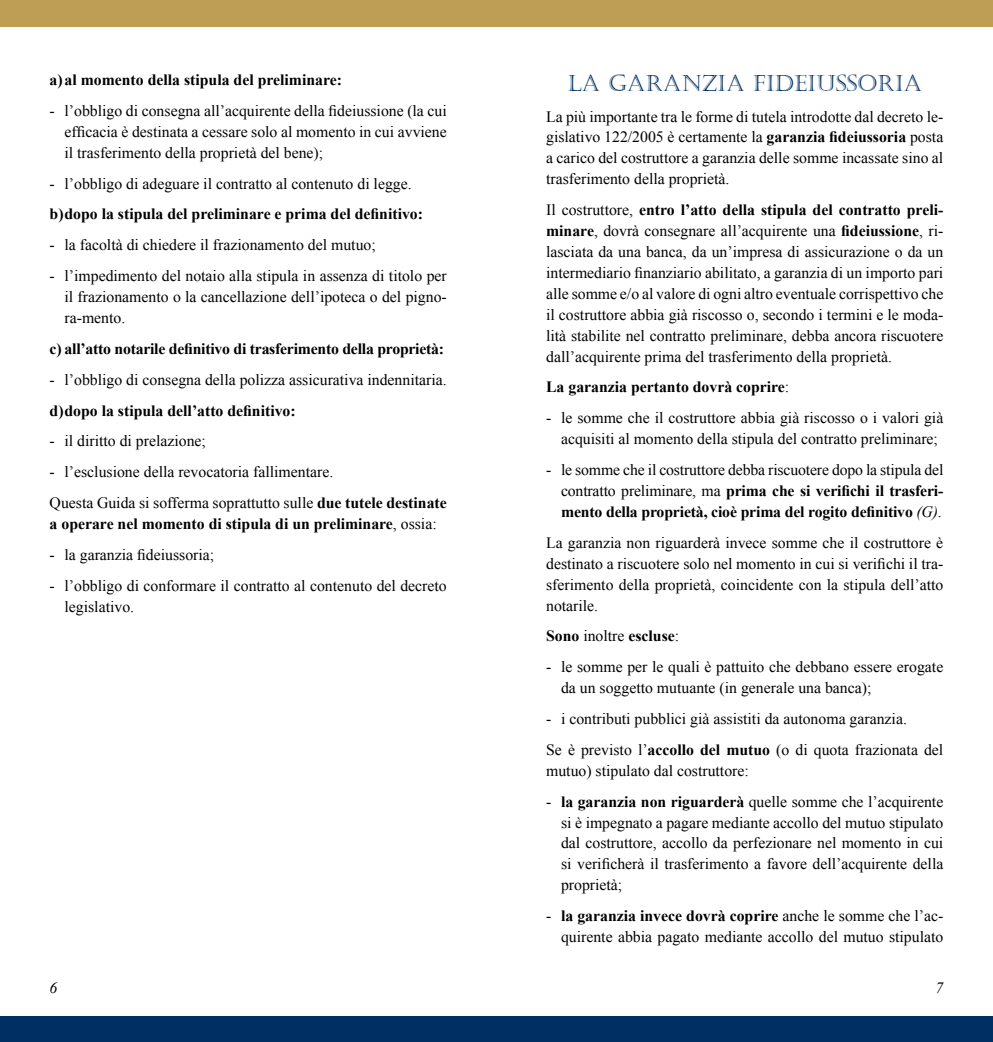
<style>
.page{position:relative;width:993px;height:1042px;background:#fff}
.page>*{position:absolute;margin:0;border:0;box-sizing:border-box;transform-origin:0 0}
.t1{font:22.75px "Castellar";color:#003063}
.t2{font:15.75px/21px "Times New Roman";color:#000;text-align:justify}
.t3{font:700 15.75px "Times New Roman";color:#000}
.t4{font:italic 15.75px "Times New Roman";color:#000}
.s1{font-weight:700}
.s2{font-weight:400}
.s3{font-style:italic}
</style>
<div class="page">
<div style="left:0;top:0;width:496px;height:27px;background:#be9e55"></div>
<div style="left:0;top:1017px;width:496px;height:25px;background:#003063"></div>
<div style="left:496px;top:0;width:496px;height:27px;background:#be9e55"></div>
<div style="left:496px;top:1017px;width:496px;height:25px;background:#003063"></div>
<p class="t3" style="left:50px;top:69px;width:294px">a)al momento della stipula del preliminare:</p>
<p class="t2" style="left:64px;top:100px;width:383px;text-indent:-15px">- l’obbligo di consegna all’acquirente della fideiussione (la cui efficacia è destinata a cessare solo al momento in cui avviene il trasferimento della proprietà del bene);</p>
<p class="t2" style="left:50px;top:173px;width:363px">- l’obbligo di adeguare il contratto al contenuto di legge.</p>
<p class="t3" style="left:50px;top:203px;width:375px">b)dopo la stipula del preliminare e prima del definitivo:</p>
<p class="t2" style="left:50px;top:234px;width:327px">- la facoltà di chiedere il frazionamento del mutuo;</p>
<p class="t2" style="left:64px;top:265px;width:383px;text-indent:-15px">- l’impedimento del notaio alla stipula in assenza di titolo per il frazionamento o la cancellazione dell’ipoteca o del pigno&shy;ra-mento.</p>
<p class="t3" style="left:50px;top:338px;width:396px">c) all’atto notarile definitivo di trasferimento della proprietà:</p>
<p class="t2" style="left:50px;top:369px;width:398px">- l’obbligo di consegna della polizza assicurativa indennitaria.</p>
<p class="t3" style="left:50px;top:399px;width:247px">d)dopo la stipula dell’atto definitivo:</p>
<p class="t2" style="left:50px;top:430px;width:158px">- il diritto di prelazione;</p>
<p class="t2" style="left:50px;top:456px;width:398px;line-height:30.8px">- l’esclusione della revocatoria fallimentare.<br>Questa Guida si sofferma soprattutto sulle <span class="s1">due tutele destinate</span></p>
<p class="t3" style="left:50px;top:513px;width:388px">a operare nel momento di stipula di un preliminare<span class="s2">, ossia:</span></p>
<p class="t2" style="left:50px;top:544px;width:166px">- la garanzia fideiussoria;</p>
<p class="t2" style="left:64px;top:575px;width:383px;text-indent:-15px">- l’obbligo di conformare il contratto al contenuto del decreto legislativo.</p>
<h1 class="t1" style="left:567px;top:70px;width:356px">LA GARANZIA FIDEIUSSORIA</h1>
<p class="t2" style="left:546px;top:105px;width:398px">La più importante tra le forme di tutela introdotte dal decreto le&shy;gislativo 122/2005 è certamente la <span class="s1">garanzia fideiussoria</span> posta a carico del costruttore a garanzia delle somme incassate sino al trasferimento della proprietà.</p>
<p class="t2" style="left:546px;top:199px;width:398px">Il costruttore, <span class="s1">entro l’atto della stipula del contratto preli&shy;minare</span>, dovrà consegnare all’acquirente una <span class="s1">fideiussione</span>, ri&shy;lasciata da una banca, da un’impresa di assicurazione o da un intermediario finanziario abilitato, a garanzia di un importo pari alle somme e/o al valore di ogni altro eventuale corrispettivo che il costruttore abbia già riscosso o, secondo i termini e le moda&shy;lità stabilite nel contratto preliminare, debba ancora riscuotere dall’acquirente prima del trasferimento della proprietà.</p>
<p class="t3" style="left:546px;top:376px;width:244px">La garanzia pertanto dovrà coprire<span class="s2">:</span></p>
<p class="t2" style="left:561px;top:407px;width:383px;text-indent:-15px">- le somme che il costruttore abbia già riscosso o i valori già acquisiti al momento della stipula del contratto preliminare;</p>
<p class="t2" style="left:561px;top:459px;width:384px;text-indent:-15px">- le somme che il costruttore debba riscuotere dopo la stipula del contratto preliminare, ma <span class="s1">prima che si verifichi il trasferi&shy;mento della proprietà, cioè prima del rogito definitivo</span> <span class="s3">(G)</span>.</p>
<p class="t2" style="left:546px;top:532px;width:398px">La garanzia non riguarderà invece somme che il costruttore è destinato a riscuotere solo nel momento in cui si verifichi il tra&shy;sferimento della proprietà, coincidente con la stipula dell’atto notarile.</p>
<p class="t3" style="left:546px;top:625px;width:135px">Sono <span class="s2">inoltre</span> escluse<span class="s2">:</span></p>
<p class="t2" style="left:561px;top:656px;width:383px;text-indent:-15px">- le somme per le quali è pattuito che debbano essere erogate da un soggetto mutuante (in generale una banca);</p>
<p class="t2" style="left:546px;top:703px;width:398px;line-height:30.8px">- i contributi pubblici già assistiti da autonoma garanzia.<br>Se è previsto l’<span class="s1">accollo del mutuo</span> (o di quota frazionata del</p>
<p class="t2" style="left:546px;top:760px;width:204px">mutuo) stipulato dal costruttore:</p>
<p class="t2" style="left:561px;top:790px;width:384px;text-indent:-15px">- <span class="s1">la garanzia non riguarderà</span> quelle somme che l’acquirente si è impegnato a pagare mediante accollo del mutuo stipulato dal costruttore, accollo da perfezionare nel momento in cui si verificherà il trasferimento a favore dell’acquirente della proprietà;</p>
<p class="t2" style="left:546px;top:905px;width:398px;text-align:right">- <span class="s1">la garanzia invece dovrà coprire</span> anche le somme che l’ac&shy;quirente abbia pagato mediante accollo del mutuo stipulato</p>
<p class="t4" style="left:50px;top:977px;width:9px">6</p>
<p class="t4" style="left:935px;top:977px;width:9px">7</p>
</div>
